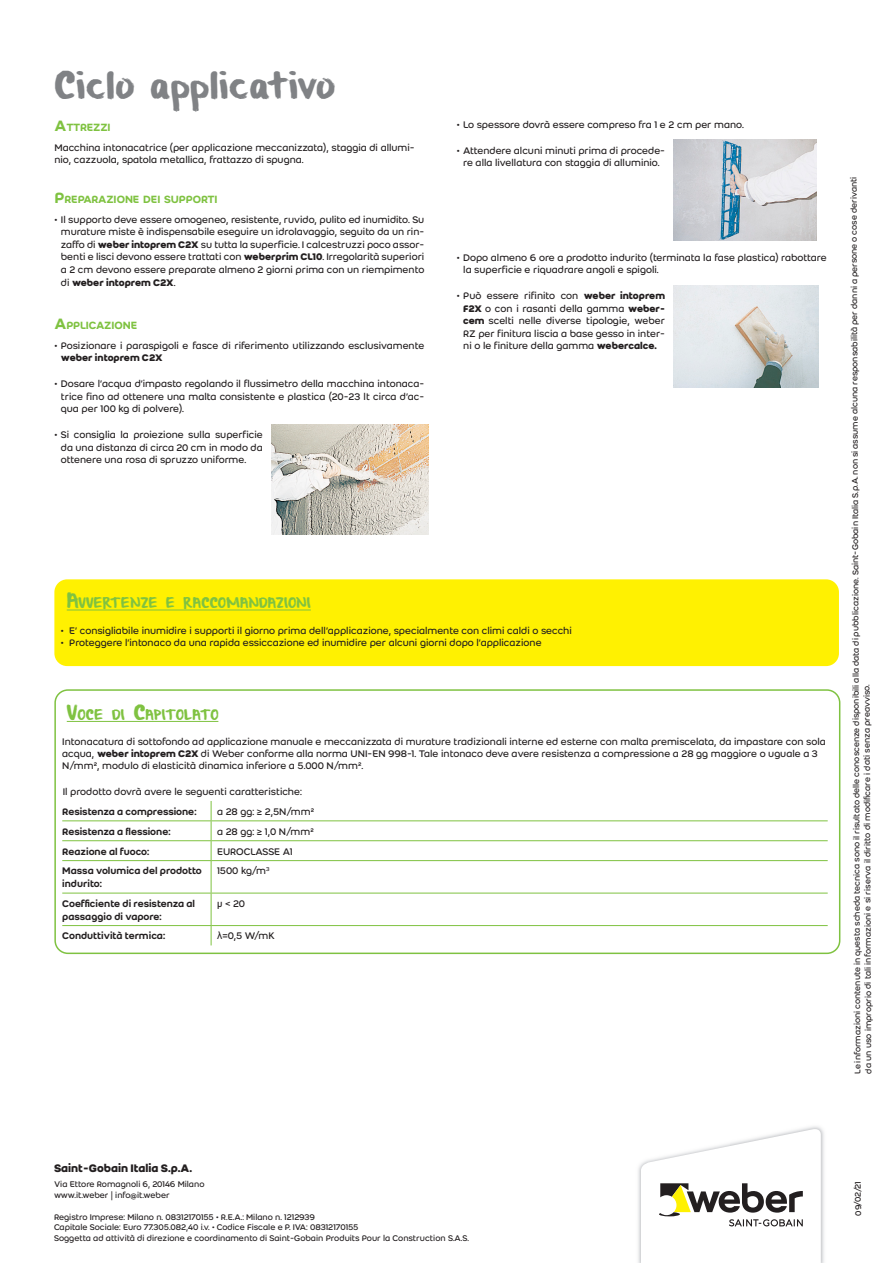
<style>
.page{position:relative;width:893px;height:1263px;background:#fff}
.page>*{position:absolute;margin:0;border:0;box-sizing:border-box;transform-origin:0 0}
.Main_Title_Brush{font:30px "Weber Brush";letter-spacing:.015em;color:#808285}
.t1{font:700 12px "Weber";color:#231f20}
.level_1_text{font:500 11.55px "Weber";letter-spacing:-.01em;color:#7fc241}
.Precautions{font:11.55px "Weber Brush";letter-spacing:.015em;color:#7fc241}
.texte_sur_fond_jaune{font:10.5px/12.6px "Weber";color:#231f20;text-align:justify}
.column_1{font:500 10.5px/12.6px "Weber";color:#231f20}
.level_2_text{font:10.5px/12.6px "Weber";color:#231f20}
.column_2{font:10.5px "Weber";letter-spacing:-.005em;color:#231f20}
.t2{font:9px/10.8px "Weber";letter-spacing:-.005em;color:#231f20}
.s1{font-size:16.5px}
.s2{font-weight:700}
.s3{font-family:"Arial"}
</style>
<div class="page">
<img style="left:638px;top:1126px;width:186px;height:137px">
<svg style="left:641px;top:1128px;width:180px;height:135px"></svg>
<img style="left:271px;top:424px;width:158px;height:111px">
<img style="left:674px;top:140px;width:143px;height:101px">
<img style="left:674px;top:285px;width:145px;height:102px">
<div style="left:54px;top:579px;width:785px;height:87px;background:#fff101;border-radius:13px"></div>
<hr style="left:67px;top:610px;width:244px;height:1px;background:#7fc241">
<hr style="left:67px;top:721px;width:151px;height:1px;background:#7fc241">
<hr style="left:62px;top:820px;width:149px;height:1px;background:#7fc241">
<hr style="left:211px;top:820px;width:617px;height:1px;background:#7fc241">
<hr style="left:62px;top:840px;width:149px;height:1px;background:#7fc241">
<hr style="left:211px;top:840px;width:617px;height:1px;background:#7fc241">
<svg style="left:211px;top:801px;width:1px;height:59px"></svg>
<hr style="left:62px;top:860px;width:149px;height:1px;background:#7fc241">
<hr style="left:211px;top:860px;width:617px;height:1px;background:#7fc241">
<hr style="left:211px;top:861px;width:1px;height:32px;background:#7fc241">
<hr style="left:62px;top:893px;width:149px;height:1px;background:#7fc241">
<hr style="left:211px;top:893px;width:617px;height:1px;background:#7fc241">
<hr style="left:211px;top:893px;width:1px;height:32px;background:#7fc241">
<hr style="left:62px;top:925px;width:149px;height:1px;background:#7fc241">
<hr style="left:211px;top:925px;width:617px;height:1px;background:#7fc241">
<svg style="left:211px;top:926px;width:1px;height:19px"></svg>
<div style="left:54px;top:689px;width:786px;height:265px;border:2px solid #7fc241;border-radius:13px"></div>
<p class="Main_Title_Brush" style="left:54px;top:71px;width:282px">Ciclo applicativo</p>
<p class="level_1_text" style="left:54px;top:118px;width:58px"><span class="s1">A</span>TTREZZI</p>
<p class="level_2_text" style="left:54px;top:141px;width:362px">Macchina intonacatrice (per applicazione meccanizzata), staggia di allumi&shy;nio, cazzuola, spatola metallica, frattazzo di spugna.</p>
<p class="level_1_text" style="left:54px;top:190px;width:165px"><span class="s1">P</span>REPARAZIONE DEI SUPPORTI</p>
<p class="texte_sur_fond_jaune" style="left:61px;top:213px;width:365px;text-indent:-7px">• Il supporto deve essere omogeneo, resistente, ruvido, pulito ed inumidito. Su murature miste è indispensabile eseguire un idrolavaggio, seguito da un rin&shy;zaffo di <span class="s2">weber intoprem C2X</span> su tutta la superficie. I calcestruzzi poco assor&shy;benti e lisci devono essere trattati con <span class="s2">weberprim CL10</span>. Irregolarità superiori a 2 cm devono essere preparate almeno 2 giorni prima con un riempimento di <span class="s2">weber intoprem C2X</span>.</p>
<p class="level_1_text" style="left:54px;top:316px;width:84px"><span class="s1">A</span>PPLICAZIONE</p>
<p class="texte_sur_fond_jaune" style="left:61px;top:339px;width:365px;text-indent:-7px">• Posizionare i paraspigoli e fasce di riferimento utilizzando esclusivamente <span class="s2">weber intoprem C2X</span></p>
<p class="texte_sur_fond_jaune" style="left:61px;top:377px;width:365px;text-indent:-7px">• Dosare l’acqua d’impasto regolando il flussimetro della macchina intonaca&shy;trice fino ad ottenere una malta consistente e plastica (20-23 lt circa d’ac&shy;qua per 100 kg di polvere).</p>
<p class="texte_sur_fond_jaune" style="left:61px;top:428px;width:203px;text-indent:-7px">• Si consiglia la proiezione sulla superficie da una distanza di circa 20 cm in modo da ottenere una rosa di spruzzo uniforme.</p>
<p class="texte_sur_fond_jaune" style="left:457px;top:118px;width:289px">• Lo spessore dovrà essere compreso fra 1 e 2 cm per mano.</p>
<p class="texte_sur_fond_jaune" style="left:457px;top:144px;width:210px;text-align:center">• Attendere alcuni minuti prima di procede&shy;re alla livellatura con staggia di alluminio.</p>
<p class="texte_sur_fond_jaune" style="left:463px;top:251px;width:365px;text-indent:-7px">• Dopo almeno 6 ore a prodotto indurito (terminata la fase plastica) rabottare la superficie e riquadrare angoli e spigoli.</p>
<p class="texte_sur_fond_jaune" style="left:463px;top:289px;width:203px;text-indent:-7px">• Può essere rifinito con <span class="s2">weber intoprem F2X</span> o con i rasanti della gamma <span class="s2">weber&shy;cem</span> scelti nelle diverse tipologie, weber RZ per finitura liscia a base gesso in inter&shy;ni o le finiture della gamma <span class="s2">webercalce.</span></p>
<p class="Precautions" style="left:67px;top:598px;width:246px"><span class="s1">A</span>VVERTENZE E RACCOMANDAZIONI</p>
<p class="texte_sur_fond_jaune" style="left:61px;top:624px;width:513px">• E’ consigliabile inumidire i supporti il giorno prima dell’applicazione, specialmente con climi caldi o secchi</p>
<p class="texte_sur_fond_jaune" style="left:61px;top:636px;width:482px">• Proteggere l’intonaco da una rapida essiccazione ed inumidire per alcuni giorni dopo l’applicazione</p>
<p class="Precautions" style="left:67px;top:709px;width:153px"><span class="s1">V</span>OCE DI <span class="s1">C</span>APITOLATO</p>
<p class="texte_sur_fond_jaune" style="left:62px;top:735px;width:765px;line-height:12px;text-align:left">Intonacatura di sottofondo ad applicazione manuale e meccanizzata di murature tradizionali interne ed esterne con malta premiscelata, da impastare con sola acqua, <span class="s2">weber intoprem C2X</span> di Weber conforme alla norma UNI-EN 998-1. Tale intonaco deve avere resistenza a compressione a 28 gg maggiore o uguale a 3<br>N/mm², modulo di elasticità dinamica inferiore a 5.000 N/mm².</p>
<p class="texte_sur_fond_jaune" style="left:63px;top:785px;width:241px">Il prodotto dovrà avere le seguenti caratteristiche:</p>
<p class="column_1" style="left:62px;top:805px;width:136px">Resistenza a compressione:</p>
<p class="column_2" style="left:217px;top:804px;width:99px">a 28 gg: ≥ 2,5N/mm²</p>
<p class="column_1" style="left:62px;top:825px;width:110px">Resistenza a flessione:</p>
<p class="column_2" style="left:217px;top:824px;width:98px">a 28 gg: ≥ 1,0 N/mm²</p>
<p class="column_1" style="left:62px;top:845px;width:89px">Reazione al fuoco:</p>
<p class="column_2" style="left:217px;top:844px;width:77px">EUROCLASSE A1</p>
<p class="column_1" style="left:62px;top:865px;width:141px">Massa volumica del prodotto indurito:</p>
<p class="column_2" style="left:217px;top:864px;width:54px">1500 kg/m<sup>3</sup></p>
<p class="column_1" style="left:62px;top:897px;width:134px">Coefficiente di resistenza al passaggio di vapore:</p>
<p class="column_2" style="left:217px;top:896px;width:29px">μ &lt; 20</p>
<p class="column_1" style="left:62px;top:930px;width:104px">Conduttività termica:</p>
<p class="column_2" style="left:217px;top:929px;width:59px"><span class="s3">λ</span>=0,5 W/mK</p>
<p class="t2" style="left:850px;top:1074px;width:899px;line-height:11.9px;rotate:-90deg">Le informazioni contenute in questa scheda tecnica sono il risultato delle conoscenze disponibili alla data di pubblicazione. Saint-Gobain Italia S.p.A. non si assume alcuna responsabilità per danni a persone o cose derivanti da un uso improprio di tali informazioni e si riserva il diritto di modificare i dati senza preavviso.</p>
<p class="t1" style="left:54px;top:1159px;width:140px">Saint-Gobain Italia S.p.A.</p>
<p class="t2" style="left:54px;top:1179px;width:152px">Via Ettore Romagnoli 6, 20146 Milano www.it.weber | info@it.weber</p>
<p class="t2" style="left:54px;top:1211px;width:417px">Registro Imprese: Milano n. 08312170155 • R.E.A.: Milano n. 1212939<br>Capitale Sociale: Euro 77.305.082,40 i.v. • Codice Fiscale e P. IVA: 08312170155<br>Soggetta ad attività di direzione e coordinamento di Saint-Gobain Produits Pour la Construction S.A.S.</p>
<p class="t2" style="left:852px;top:1215px;width:36px;rotate:-90deg">09/02/21</p>
</div>
